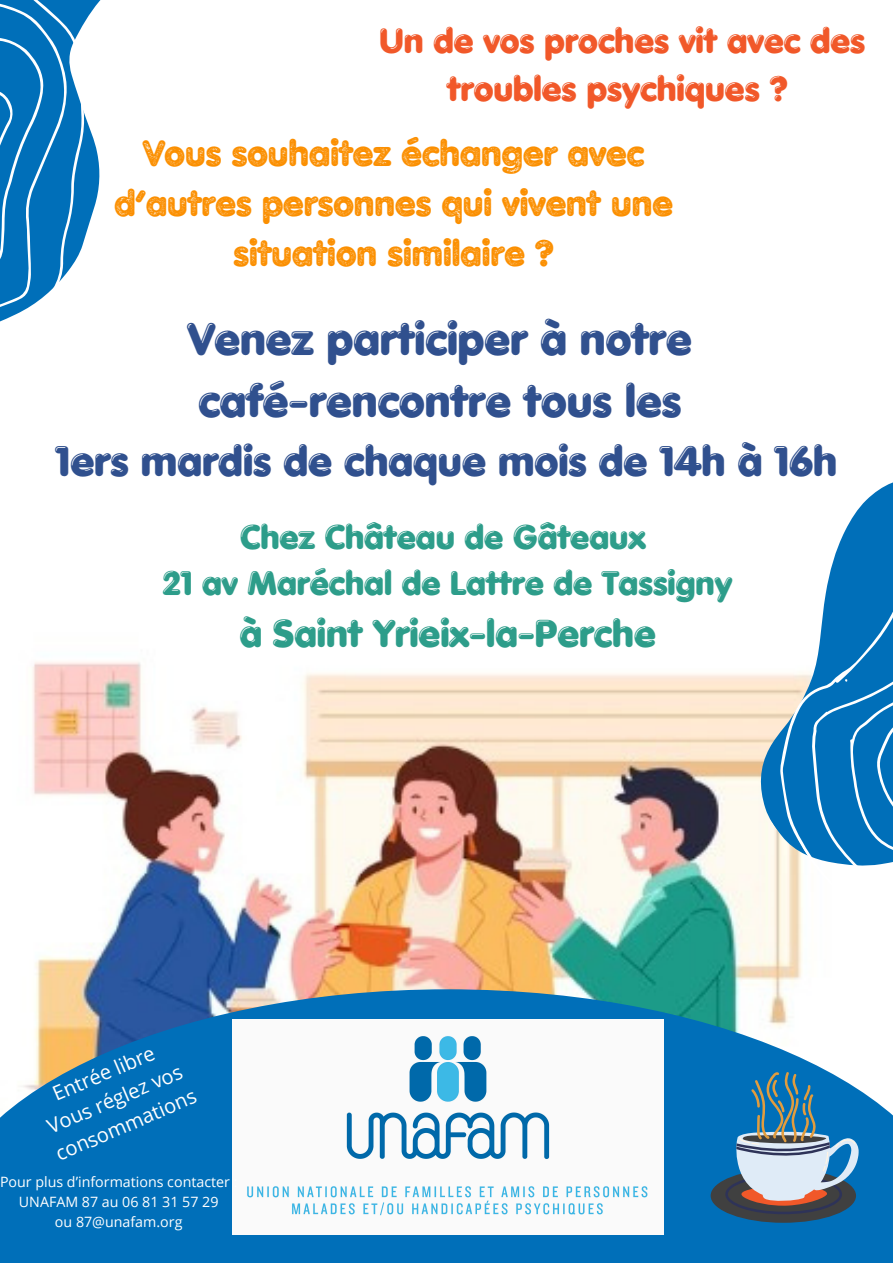
<style>
.page{position:relative;width:893px;height:1263px;background:#fff}
.page>*{position:absolute;margin:0;border:0;box-sizing:border-box;transform-origin:0 0}
.t1{font:44.7px/62.4px "VAG Rounded Next Shine";color:#30508e}
.t2{font:41.7px "VAG Rounded Next Shine";color:#30508e}
.t3{font:37.8px "VAG Rounded Next Shine";color:#2d9d8a}
.t4{font:35.78px/49.9px "VAG Rounded Next Rust";color:#fb8f00;text-align:center}
.t5{font:34.35px/47.9px "VAG Rounded Next Shine";color:#f15829;text-align:center}
.t6{font:33.3px/46.1px "VAG Rounded Next Shine";color:#2d9d8a;text-align:center}
.t7{font:20.1px/28.1px "Open Sans";color:#fff;text-align:center}
.t8{font:14.25px "Open Sans";color:#fff}
</style>
<div class="page">
<img style="left:32px;top:662px;width:770px;height:327px">
<svg style="left:0;top:989px;width:893px;height:274px;background:#2f85bc"></svg>
<div style="left:710px;top:1168px;width:146px;height:54px;background:#404040;border-radius:50%"></div>
<div style="left:725px;top:1174px;width:117px;height:40px;border:3px solid #2e3358;border-radius:50%"></div>
<svg style="left:727px;top:1071px;width:131px;height:135px;background:#608eae"></svg>
<svg style="left:649px;top:482px;width:244px;height:443px"></svg>
<svg style="left:687px;top:486px;width:206px;height:481px"></svg>
<svg style="left:0;top:0;width:101px;height:322px;fill:#006fb9"></svg>
<img style="left:232px;top:1019px;width:431px;height:216px">
<h2 class="t5" style="left:379px;top:17px;width:487px">Un de vos proches vit avec des troubles psychiques ?</h2>
<h2 class="t4" style="left:115px;top:128px;width:560px">Vous souhaitez échanger avec d’autres personnes qui vivent une situation similaire ?</h2>
<h1 class="t1" style="left:188px;top:307px;width:505px">Venez participer à notre café-rencontre tous les</h1>
<h1 class="t2" style="left:56px;top:432px;width:783px">1ers mardis de chaque mois de 14h à 16h</h1>
<p class="t6" style="left:163px;top:514px;width:570px">Chez Château de Gâteaux<br>21 av Maréchal de Lattre de Tassigny</p>
<p class="t3" style="left:240px;top:607px;width:417px">à Saint Yrieix-la-Perche</p>
<p class="t7" style="left:29px;top:1089px;width:152px;rotate:-23deg">Entrée libre<br>Vous réglez vos consommations</p>
<h2 class="t8" style="left:0;top:1172px;width:239px">Pour plus d’informations contacter :</h2>
<p class="t8" style="left:19px;top:1192px;width:201px">UNAFAM 87 au 06 81 31 57 29</p>
<h3 class="t8" style="left:55px;top:1211px;width:129px">ou 87@unafam.org</h3>
</div>
